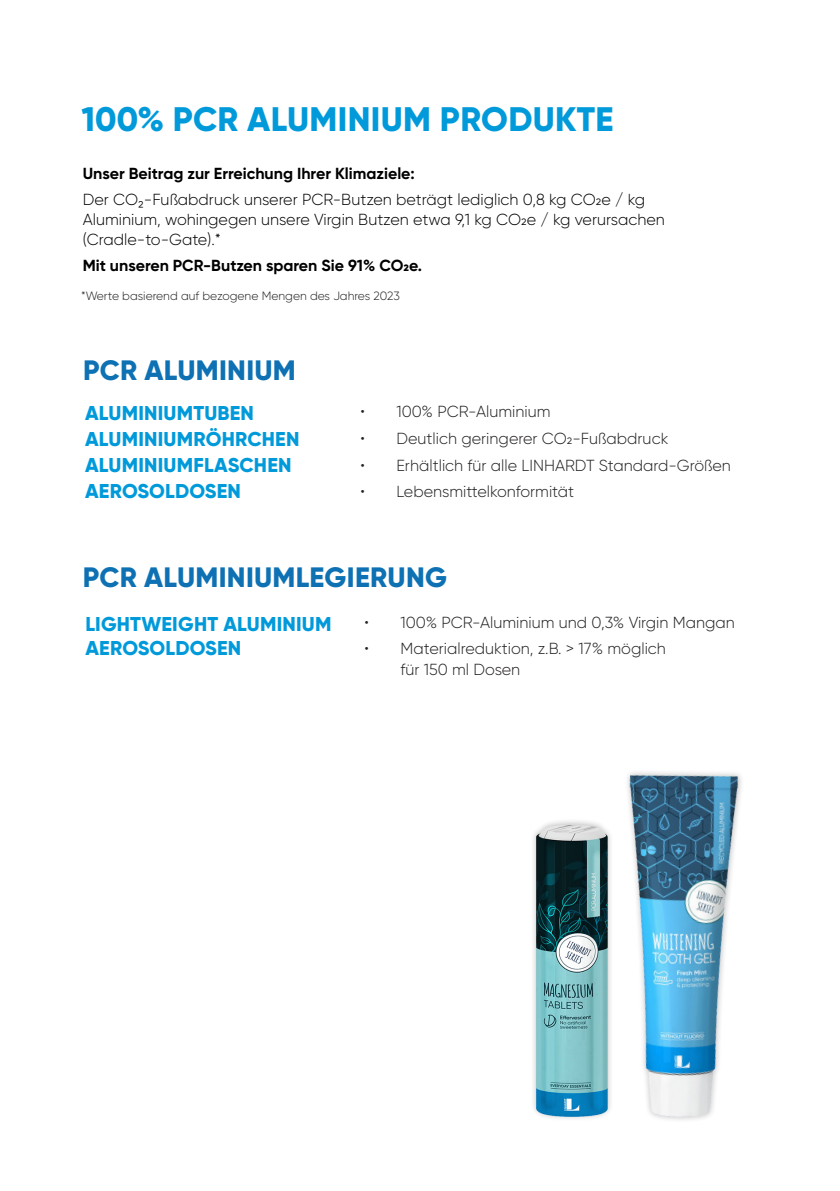
<style>
.page{position:relative;width:840px;height:1191px;background:#fff}
.page>*{position:absolute;margin:0;border:0;box-sizing:border-box;transform-origin:0 0}
.t1{font:800 34px "Gilroy";letter-spacing:.01em;color:#009ada}
.t2{font:800 28px "Gilroy";letter-spacing:.01em;color:#0d71b3}
.t3{font:800 20px/26px "Gilroy";letter-spacing:.01em;color:#009ada}
.t4{font:300 16px/21px "Gilroy";color:#231f20}
.t5{font:300 16px/20px "Gilroy";color:#000}
.t6{font:700 16px "Gilroy";color:#000}
.t7{font:300 12px "Gilroy";color:#231f20}
</style>
<div class="page">
<img style="left:533px;top:822px;width:24px;height:296px">
<img style="left:557px;top:772px;width:185px;height:348px">
<h1 class="t1" style="left:81px;top:97px;width:533px">100% PCR ALUMINIUM PRODUKTE</h1>
<p class="t6" style="left:83px;top:164px;width:333px">Unser Beitrag zur Erreichung Ihrer Klimaziele:</p>
<p class="t5" style="left:83px;top:189px;width:583px">Der CO2-Fußabdruck unserer PCR-Butzen beträgt lediglich 0,8 kg CO2e / kg<br>Aluminium, wohingegen unsere Virgin Butzen etwa 9,1 kg CO2e / kg verursachen (Cradle-to-Gate).*</p>
<p class="t6" style="left:83px;top:255px;width:340px">Mit unseren PCR-Butzen sparen Sie 91% CO2e.</p>
<p class="t7" style="left:81px;top:288px;width:320px">*Werte basierend auf bezogene Mengen des Jahres 2023</p>
<h2 class="t2" style="left:83px;top:353px;width:214px">PCR ALUMINIUM</h2>
<p class="t3" style="left:85px;top:400px;width:216px">ALUMINIUMTUBEN<br>ALUMINIUMRÖHRCHEN<br>ALUMINIUMFLASCHEN<br>AEROSOLDOSEN</p>
<p class="t4" style="left:360px;top:401px;width:191px">• 100% PCR-Aluminium</p>
<p class="t4" style="left:360px;top:427px;width:309px">• Deutlich geringerer CO2-Fußabdruck</p>
<p class="t4" style="left:360px;top:454px;width:372px">• Erhältlich für alle LINHARDT Standard-Größen</p>
<p class="t4" style="left:360px;top:481px;width:215px">• Lebensmittelkonformität</p>
<h2 class="t2" style="left:83px;top:559px;width:365px">PCR ALUMINIUMLEGIERUNG</h2>
<p class="t3" style="left:85px;top:611px;width:247px;line-height:24px">LIGHTWEIGHT ALUMINIUM<br>AEROSOLDOSEN</p>
<p class="t4" style="left:364px;top:611px;width:372px">• 100% PCR-Aluminium und 0,3% Virgin Mangan</p>
<p class="t4" style="left:400px;top:638px;width:267px;text-indent:-36px">• Materialreduktion, z.B. &gt; 17% möglich für 150 ml Dosen</p>
</div>
